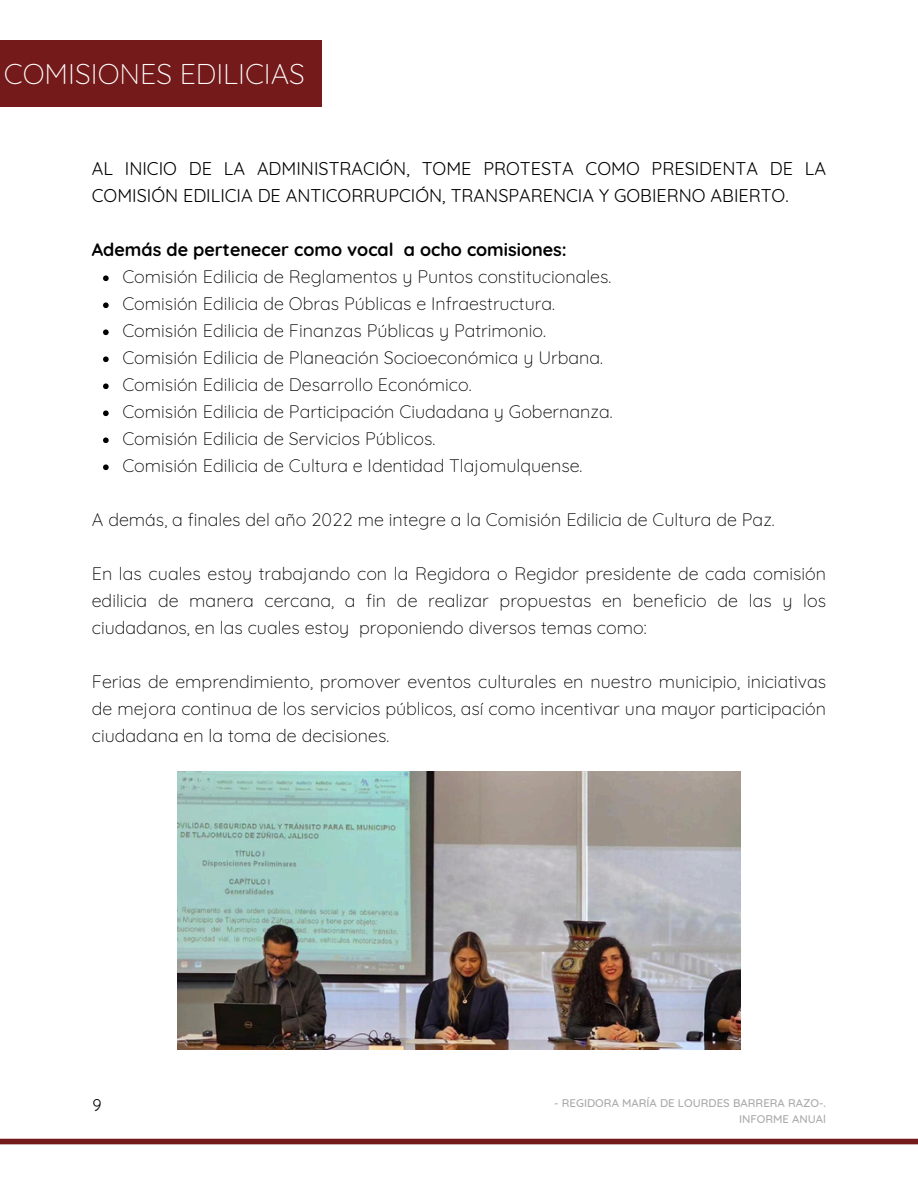
<style>
.page{position:relative;width:918px;height:1188px;background:#fff}
.page>*{position:absolute;margin:0;border:0;box-sizing:border-box;transform-origin:0 0}
.t1{font:300 28.5px "Quicksand";color:#fff}
.t2{font:300 18px/27px "Quicksand";color:#000;text-align:justify}
.t3{font:18px/27px "Quicksand";color:#000}
.t4{font:700 18px "Quicksand";color:#000}
.t5{font:16.5px "Quicksand";color:#000}
.t6{font:500 11.4px "Quicksand";color:#ababab}
</style>
<div class="page">
<svg style="left:103px;top:275px;width:6px;height:6px"></svg>
<svg style="left:103px;top:302px;width:6px;height:6px"></svg>
<svg style="left:103px;top:329px;width:6px;height:6px"></svg>
<svg style="left:103px;top:356px;width:6px;height:6px"></svg>
<svg style="left:103px;top:383px;width:6px;height:6px"></svg>
<svg style="left:103px;top:410px;width:6px;height:6px"></svg>
<svg style="left:103px;top:437px;width:6px;height:6px"></svg>
<svg style="left:103px;top:464px;width:6px;height:6px"></svg>
<div style="left:0;top:1139px;width:918px;height:5px;background:#741a1a"></div>
<div style="left:0;top:41px;width:322px;height:66px;background:#741a1a"></div>
<img style="left:178px;top:771px;width:562px;height:278px">
<p class="t1" style="left:4px;top:55px;width:302px">COMISIONES EDILICIAS</p>
<p class="t3" style="left:92px;top:155px;width:736px">AL INICIO DE LA ADMINISTRACIÓN, TOME PROTESTA COMO PRESIDENTA DE LA<br>COMISIÓN EDILICIA DE ANTICORRUPCIÓN, TRANSPARENCIA Y GOBIERNO ABIERTO.</p>
<p class="t4" style="left:92px;top:238px;width:477px">Además de pertenecer como vocal a ocho comisiones:</p>
<p class="t2" style="left:122px;top:263px;width:492px;text-align:left">Comisión Edilicia de Reglamentos y Puntos constitucionales.<br>Comisión Edilicia de Obras Públicas e Infraestructura.<br>Comisión Edilicia de Finanzas Públicas y Patrimonio.<br>Comisión Edilicia de Planeación Socioeconómica y Urbana.<br>Comisión Edilicia de Desarrollo Económico.<br>Comisión Edilicia de Participación Ciudadana y Gobernanza.<br>Comisión Edilicia de Servicios Públicos.<br>Comisión Edilicia de Cultura e Identidad Tlajomulquense.</p>
<p class="t2" style="left:92px;top:506px;width:684px">A demás, a finales del año 2022 me integre a la Comisión Edilicia de Cultura de Paz.</p>
<p class="t2" style="left:92px;top:560px;width:736px">En las cuales estoy trabajando con la Regidora o Regidor presidente de cada comisión edilicia de manera cercana, a fin de realizar propuestas en beneficio de las y los ciudadanos, en las cuales estoy proponiendo diversos temas como:</p>
<p class="t2" style="left:92px;top:668px;width:736px">Ferias de emprendimiento, promover eventos culturales en nuestro municipio, iniciativas de mejora continua de los servicios públicos, así como incentivar una mayor participación ciudadana en la toma de decisiones.</p>
<p class="t5" style="left:93px;top:1095px;width:11px">9</p>
<h1 class="t6" style="left:554px;top:1095px;width:273px">- REGIDORA MARÍA DE LOURDES BARRERA RAZO-.</h1>
<h5 class="t6" style="left:739px;top:1111px;width:89px">INFORME ANUAl</h5>
</div>
